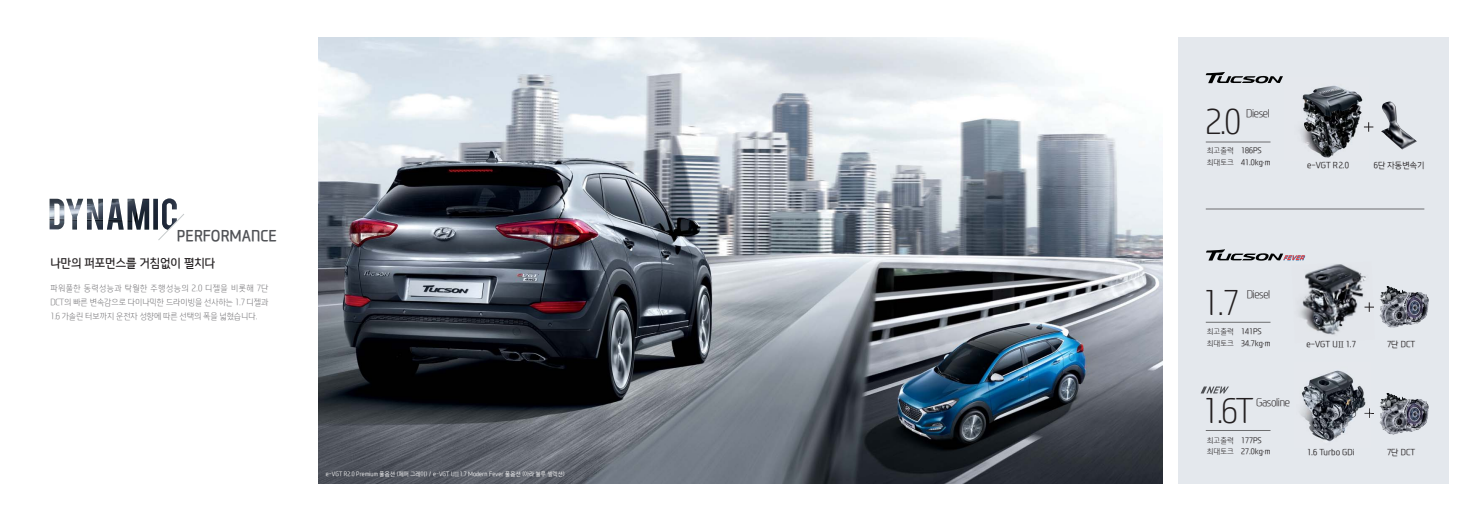
<style>
.page{position:relative;width:1474px;height:521px;background:#fff}
.page>*{position:absolute;margin:0;border:0;box-sizing:border-box;transform-origin:0 0}
.t1{font:33.6px "Modern H Eco Light KS Cpc EUC H";color:#231f20;scale:.91 1}
.t2{font:15.4px "Modern H Bold KS Cpc EUC H";color:#505256;scale:.9 1}
.t3{font:12.25px "Modern H Medium KS Cpc EUC H";letter-spacing:-.03em;color:#231f20;scale:.95 1}
.t4{font:10.85px "Modern H Eco Light KS Cpc EUC H";letter-spacing:-.04em;color:#231f20;scale:.91 1}
.t5{font:8.75px/14px "Modern H Eco Light KS Cpc EUC H";letter-spacing:-.03em;color:#717073;text-align:justify;scale:.93 1}
.t6{font:8.49px "Modern H Light KS Cpc EUC H";color:#231f20;scale:.95 1}
.t7{font:7.96px/11.2px "Modern H Light KS Cpc EUC H";color:#231f20;scale:.95 1}
.t8{font:6.12px "Modern H Light KS Cpc EUC H";letter-spacing:.015em;color:#fff;scale:.9 1}
.s1{font-family:"YDVY Mj O Std 135 KS Cpc EUC H";font-size:6.39px}
.s2{font-family:"Modern H Eco Light KS Cpc EUC H"}
.s3{font-family:"YDVY Mj O Std 135 KS Cpc EUC H";font-size:8.75px}
</style>
<div class="page">
<div style="left:1178px;top:37px;width:271px;height:447px;background:#e4e8ed"></div>
<img style="left:318px;top:37px;width:844px;height:447px">
<svg style="left:1206px;top:249px;width:99px;height:12px"></svg>
<svg style="left:1205px;top:72px;width:77px;height:11px"></svg>
<hr style="left:1205px;top:209px;width:219px;height:1px;background:#6d6e70">
<img style="left:1300px;top:85px;width:63px;height:73px">
<img style="left:1381px;top:102px;width:35px;height:48px">
<hr style="left:1205px;top:142px;width:65px;height:1px;background:#6d6e70">
<img style="left:1299px;top:264px;width:75px;height:71px">
<hr style="left:1205px;top:322px;width:65px;height:1px;background:#6d6e70">
<svg style="left:1364px;top:302px;width:9px;height:10px"></svg>
<svg style="left:1364px;top:122px;width:9px;height:10px"></svg>
<hr style="left:1205px;top:430px;width:65px;height:1px;background:#6d6e70">
<img style="left:1379px;top:393px;width:22px;height:42px">
<img style="left:1379px;top:286px;width:22px;height:42px">
<svg style="left:50px;top:198px;width:134px;height:42px"></svg>
<img style="left:1300px;top:370px;width:66px;height:72px">
<svg style="left:1364px;top:408px;width:9px;height:10px"></svg>
<svg style="left:1201px;top:386px;width:27px;height:7px"></svg>
<h2 class="t2" style="left:177px;top:224px;width:113px">PERFORMANCE</h2>
<h3 class="t3" style="left:50px;top:255px;width:175px">나만의 퍼포먼스를 거침없이 펼치다</h3>
<p class="t5" style="left:50px;top:280px;width:236px">파워풀한 동력성능과 탁월한 주행성능의 2.0 디젤을 비롯해 7단 DCT의 빠른 변속감으로 다이나믹한 드라이빙을 선사하는 1.7 디젤과 1.6 가솔린 터보까지 운전자 성향에 따른 선택의 폭을 넓혔습니다.</p>
<p class="t8" style="left:326px;top:470px;width:267px">e-VGT R2.0 Premium 풀옵션 (페퍼 그레이) / e-VGT U<span class="s1">II</span> 1.7 Modern Fever 풀옵션 (아라 블루 셀렉션)</p>
<h1 class="t1" style="left:1205px;top:99px;width:40px">2.0</h1>
<p class="t7" style="left:1206px;top:145px;width:69px"><span class="s2">최고출력</span> 186PS <span class="s2">최대토크</span> 41.0kg.m</p>
<p class="t4" style="left:1246px;top:106px;width:27px">Diesel</p>
<p class="t6" style="left:1306px;top:159px;width:46px">e-VGT R2.0</p>
<p class="t6" style="left:1373px;top:159px;width:55px">6단 자동변속기</p>
<h1 class="t1" style="left:1202px;top:280px;width:42px">1.7</h1>
<p class="t7" style="left:1206px;top:326px;width:69px"><span class="s2">최고출력</span> 141PS <span class="s2">최대토크</span> 34.7kg.m</p>
<p class="t4" style="left:1246px;top:287px;width:27px">Diesel</p>
<p class="t6" style="left:1306px;top:338px;width:54px">e-VGT U<span class="s3">II</span> 1.7</p>
<p class="t6" style="left:1386px;top:338px;width:31px">7단 DCT</p>
<h1 class="t1" style="left:1202px;top:388px;width:57px">1.6T</h1>
<p class="t4" style="left:1256px;top:395px;width:39px">Gasoline</p>
<p class="t7" style="left:1206px;top:434px;width:69px"><span class="s2">최고출력</span> 177PS <span class="s2">최대토크</span> 27.0kg.m</p>
<p class="t6" style="left:1306px;top:446px;width:52px">1.6 Turbo GDi</p>
<p class="t6" style="left:1386px;top:446px;width:31px">7단 DCT</p>
</div>
